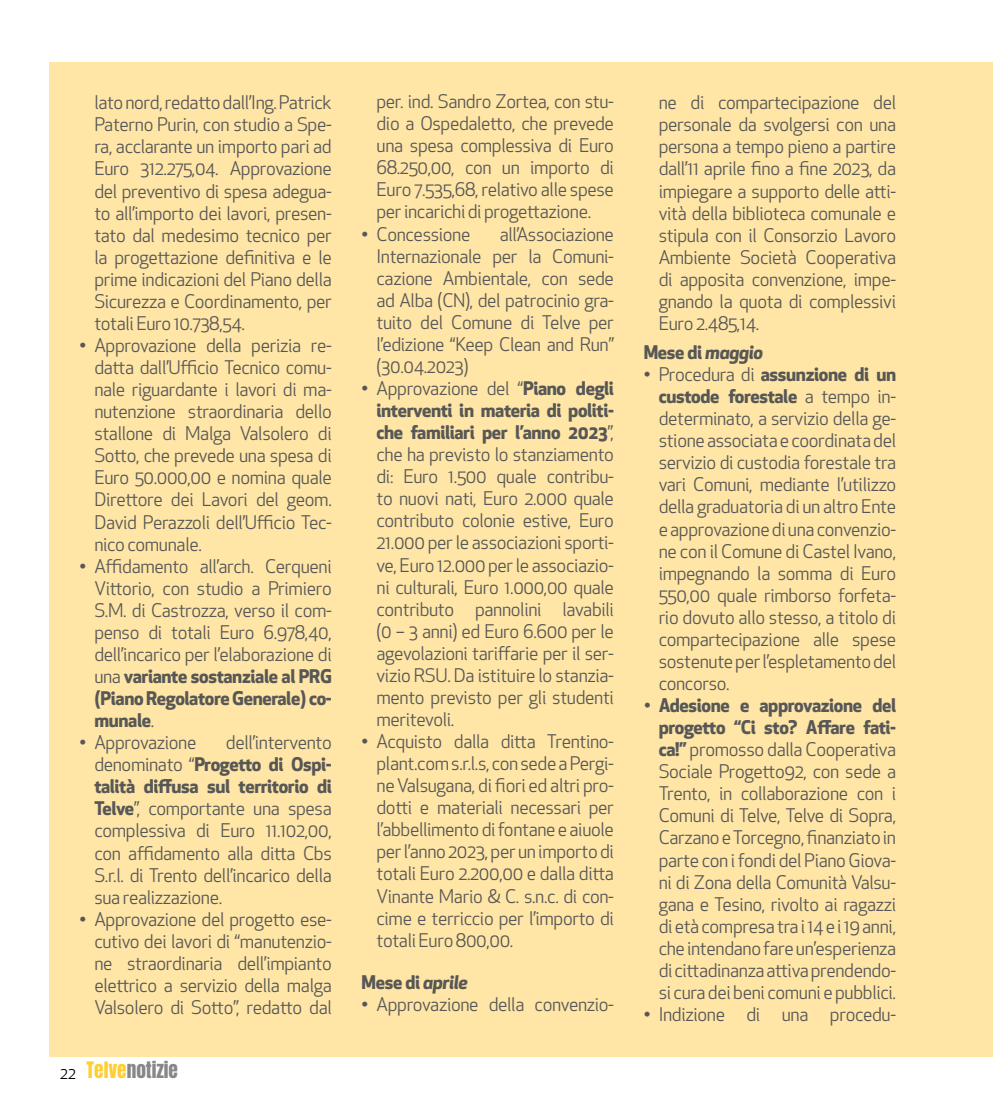
<style>
.page{position:relative;width:993px;height:1117px;background:#fff}
.page>*{position:absolute;margin:0;border:0;box-sizing:border-box;transform-origin:0 0}
.t1{font:19.25px "Anton";color:#878787}
.t2{font:18.38px/22.1px "Apex New";letter-spacing:-.02em;color:#575756;text-align:justify}
.t3{font:700 18.38px "Apex New";letter-spacing:-.02em;color:#575756}
.s1{font-weight:700}
.s2{font-family:"Apex New";font-size:15.75px;color:#000}
.s3{color:#ffce32}
.s4{font-style:italic}
</style>
<div class="page">
<div style="left:50px;top:62px;width:942px;height:993px;background:#ffe6a7"></div>
<p class="t2" style="left:94px;top:92px;width:239px">lato nord, redatto dall’Ing. Patrick Paterno Purin, con studio a Spe&shy;ra, acclarante un importo pari ad Euro 312.275,04. Approvazione del preventivo di spesa adegua&shy;to all’importo dei lavori, presen&shy;tato dal medesimo tecnico per la progettazione definitiva e le prime indicazioni del Piano della Sicurezza e Coordinamento, per totali Euro 10.738,54.</p>
<p class="t2" style="left:94px;top:334px;width:239px;text-indent:-15px">• Approvazione della perizia re&shy;datta dall’Ufficio Tecnico comu&shy;nale riguardante i lavori di ma&shy;nutenzione straordinaria dello stallone di Malga Valsolero di Sotto, che prevede una spesa di Euro 50.000,00 e nomina quale Direttore dei Lavori del geom.<br>David Perazzoli dell’Ufficio Tec&shy;nico comunale.</p>
<p class="t2" style="left:94px;top:555px;width:239px;text-indent:-15px">• Affidamento all’arch. Cerqueni Vittorio, con studio a Primiero S.M. di Castrozza, verso il com&shy;penso di totali Euro 6.978,40, dell’incarico per l’elaborazione di una <span class="s1">variante sostanziale al PRG (Piano Regolatore Generale) co&shy;munale</span>.</p>
<p class="t2" style="left:79px;top:731px;width:118px">• Approvazione</p>
<p class="t2" style="left:94px;top:731px;width:239px;text-indent:131px">dell’intervento denominato “<span class="s1">Progetto di Ospi&shy;talità diffusa sul territorio di Telve</span>”, comportante una spesa complessiva di Euro 11.102,00, con affidamento alla ditta Cbs S.r.l. di Trento dell’incarico della sua realizzazione.</p>
<p class="t2" style="left:94px;top:907px;width:239px;text-indent:-15px">• Approvazione del progetto ese&shy;cutivo dei lavori di “manutenzio&shy;ne straordinaria dell’impianto elettrico a servizio della malga Valsolero di Sotto”, redatto dal</p>
<p class="t1" style="left:60px;top:1059px;width:119px"><span class="s2">22</span> <span class="s3">Telve</span>notizie</p>
<p class="t2" style="left:376px;top:90px;width:239px">per. ind. Sandro Zortea, con stu&shy;dio a Ospedaletto, che prevede una spesa complessiva di Euro 68.250,00, con un importo di Euro 7.535,68, relativo alle spese per incarichi di progettazione.</p>
<p class="t2" style="left:361px;top:223px;width:110px">• Concessione</p>
<p class="t2" style="left:376px;top:223px;width:239px;text-indent:123px">all’Associazione Internazionale per la Comuni&shy;cazione Ambientale, con sede ad Alba (CN), del patrocinio gra&shy;tuito del Comune di Telve per l’edizione “Keep Clean and Run” (30.04.2023)</p>
<p class="t2" style="left:376px;top:377px;width:239px;text-indent:-15px">• Approvazione del “<span class="s1">Piano degli interventi in materia di politi&shy;che familiari per l’anno 2023</span>”, che ha previsto lo stanziamento di: Euro 1.500 quale contribu&shy;to nuovi nati, Euro 2.000 quale contributo colonie estive, Euro 21.000 per le associazioni sporti&shy;ve, Euro 12.000 per le associazio&shy;ni culturali, Euro 1.000,00 quale contributo pannolini lavabili (0 – 3 anni) ed Euro 6.600 per le agevolazioni tariffarie per il ser&shy;vizio RSU. Da istituire lo stanzia&shy;mento previsto per gli studenti meritevoli.</p>
<p class="t2" style="left:376px;top:730px;width:239px;text-indent:-15px">• Acquisto dalla ditta Trentino&shy;plant.com s.r.l.s, con sede a Pergi&shy;ne Valsugana, di fiori ed altri pro&shy;dotti e materiali necessari per l’abbellimento di fontane e aiuole per l’anno 2023, per un importo di totali Euro 2.200,00 e dalla ditta Vinante Mario &amp; C. s.n.c. di con&shy;cime e terriccio per l’importo di totali Euro 800,00.</p>
<p class="t3" style="left:361px;top:969px;width:108px">Mese di <span class="s4">aprile</span></p>
<p class="t2" style="left:361px;top:993px;width:254px">• Approvazione della convenzio-</p>
<p class="t2" style="left:658px;top:92px;width:239px">ne di compartecipazione del personale da svolgersi con una persona a tempo pieno a partire dall’11 aprile fino a fine 2023, da impiegare a supporto delle atti&shy;vità della biblioteca comunale e stipula con il Consorzio Lavoro Ambiente Società Cooperativa di apposita convenzione, impe&shy;gnando la quota di complessivi Euro 2.485,14.</p>
<p class="t3" style="left:643px;top:339px;width:121px">Mese di <span class="s4">maggio</span></p>
<p class="t2" style="left:658px;top:363px;width:239px;text-indent:-15px">• Procedura di <span class="s1">assunzione di un custode forestale</span> a tempo in&shy;determinato, a servizio della ge&shy;stione associata e coordinata del servizio di custodia forestale tra vari Comuni, mediante l’utilizzo della graduatoria di un altro Ente e approvazione di una convenzio&shy;ne con il Comune di Castel Ivano, impegnando la somma di Euro 550,00 quale rimborso forfeta&shy;rio dovuto allo stesso, a titolo di compartecipazione alle spese sostenute per l’espletamento del concorso.</p>
<p class="t2" style="left:658px;top:694px;width:239px;text-indent:-15px"><span class="s1">• Adesione e approvazione del progetto “Ci sto? Affare fati&shy;ca!”</span> promosso dalla Cooperativa Sociale Progetto92, con sede a Trento, in collaborazione con i Comuni di Telve, Telve di Sopra, Carzano e Torcegno, finanziato in parte con i fondi del Piano Giova&shy;ni di Zona della Comunità Valsu&shy;gana e Tesino, rivolto ai ragazzi di età compresa tra i 14 e i 19 anni, che intendano fare un’esperienza di cittadinanza attiva prendendo&shy;si cura dei beni comuni e pubblici.</p>
<p class="t2" style="left:643px;top:1003px;width:254px">• Indizione di una procedu-</p>
</div>
